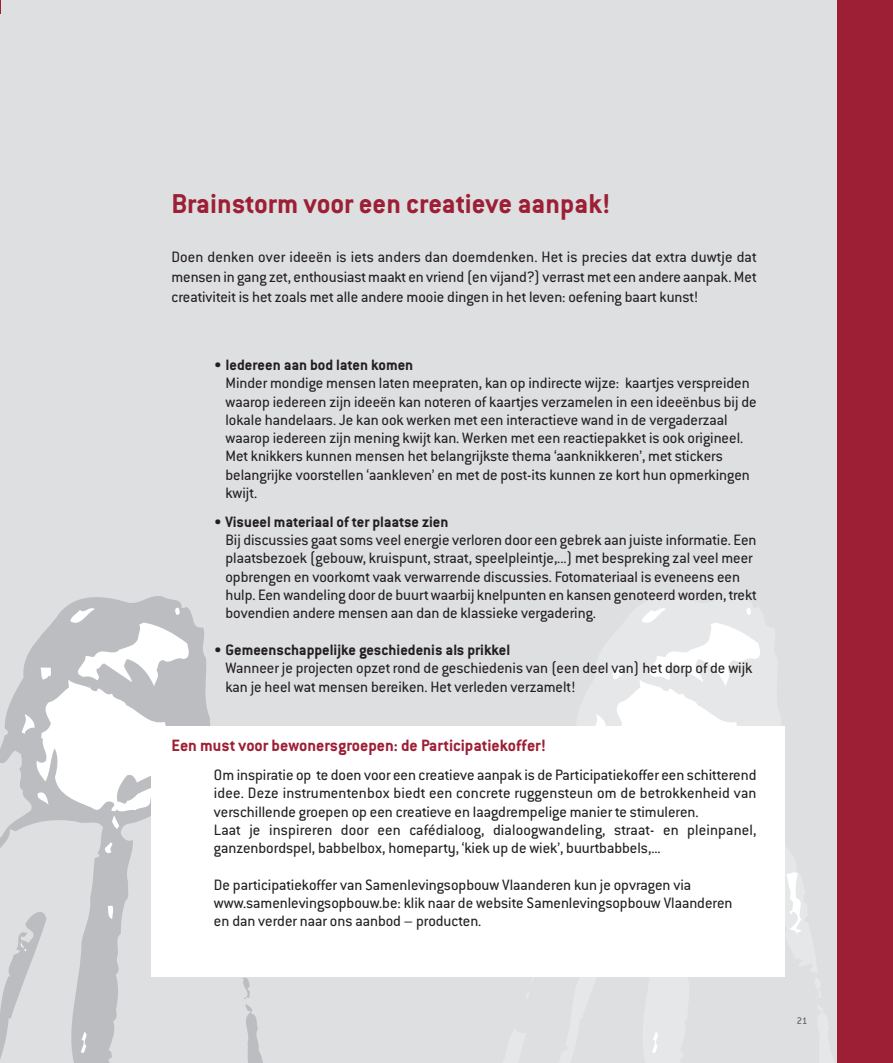
<style>
.page{position:relative;width:893px;height:1063px;background:#fff}
.page>*{position:absolute;margin:0;border:0;box-sizing:border-box;transform-origin:0 0}
.t1{font:700 30px "Conduit ITC";color:#9d1f35}
.t2{font:700 18px "Conduit ITC";color:#9d1f35}
.t3{font:16.5px/18.3px "Conduit ITC";color:#231f20}
.t4{font:10.5px "Conduit ITC";color:#58595b}
.s1{font-weight:700}
</style>
<div class="page">
<div style="left:0;top:0;width:845px;height:1063px;background:#dedfe0"></div>
<svg style="left:595px;top:607px;width:207px;height:446px"></svg>
<svg style="left:0;top:605px;width:263px;height:458px"></svg>
<div style="left:151px;top:726px;width:633px;height:251px;background:#fff"></div>
<div style="left:837px;top:0;width:56px;height:1063px;background:#9d1f35"></div>
<h1 class="t1" style="left:171px;top:195px;width:440px">Brainstorm voor een creatieve aanpak!</h1>
<p class="t3" style="left:171px;top:249px;width:587px;line-height:19.8px;text-align:justify">Doen denken over ideeën is iets anders dan doemdenken. Het is precies dat extra duwtje dat mensen in gang zet, enthousiast maakt en vriend (en vijand?) verrast met een andere aanpak. Met creativiteit is het zoals met alle andere mooie dingen in het leven: oefening baart kunst!</p>
<p class="t3" style="left:225px;top:357px;width:533px;text-indent:-11px">• <span class="s1">Iedereen aan bod laten komen<br></span>Minder mondige mensen laten meepraten, kan op indirecte wijze: kaartjes verspreiden waarop iedereen zijn ideeën kan noteren of kaartjes verzamelen in een ideeënbus bij de lokale handelaars. Je kan ook werken met een interactieve wand in de vergaderzaal waarop iedereen zijn mening kwijt kan. Werken met een reactiepakket is ook origineel.<br>Met knikkers kunnen mensen het belangrijkste thema ‘aanknikkeren’, met stickers belangrijke voorstellen ‘aankleven’ en met de post-its kunnen ze kort hun opmerkingen kwijt.</p>
<p class="t3" style="left:225px;top:514px;width:533px;text-indent:-11px">• <span class="s1">Visueel materiaal of ter plaatse zien<br></span>Bij discussies gaat soms veel energie verloren door een gebrek aan juiste informatie. Een plaatsbezoek (gebouw, kruispunt, straat, speelpleintje,...) met bespreking zal veel meer opbrengen en voorkomt vaak verwarrende discussies. Fotomateriaal is eveneens een hulp. Een wandeling door de buurt waarbij knelpunten en kansen genoteerd worden, trekt bovendien andere mensen aan dan de klassieke vergadering.</p>
<p class="t3" style="left:225px;top:642px;width:528px;text-indent:-11px">• <span class="s1">Gemeenschappelijke geschiedenis als prikkel<br></span>Wanneer je projecten opzet rond de geschiedenis van (een deel van) het dorp of de wijk kan je heel wat mensen bereiken. Het verleden verzamelt!</p>
<p class="t2" style="left:171px;top:740px;width:376px">Een must voor bewonersgroepen: de Participatiekoffer!</p>
<p class="t3" style="left:214px;top:768px;width:544px">Om inspiratie op te doen voor een creatieve aanpak is de Participatiekoffer een schitterend idee. Deze instrumentenbox biedt een concrete ruggensteun om de betrokkenheid van verschillende groepen op een creatieve en laagdrempelige manier te stimuleren.<br>Laat je inspireren door een cafédialoog, dialoogwandeling, straat- en pleinpanel, ganzenbordspel, babbelbox, homeparty, ‘kiek up de wiek’, buurtbabbels,...</p>
<p class="t3" style="left:214px;top:877px;width:520px">De participatiekoffer van Samenlevingsopbouw Vlaanderen kun je opvragen via www.samenlevingsopbouw.be: klik naar de website Samenlevingsopbouw Vlaanderen en dan verder naar ons aanbod – producten.</p>
<p class="t4" style="left:797px;top:1017px;width:12px">21</p>
</div>
